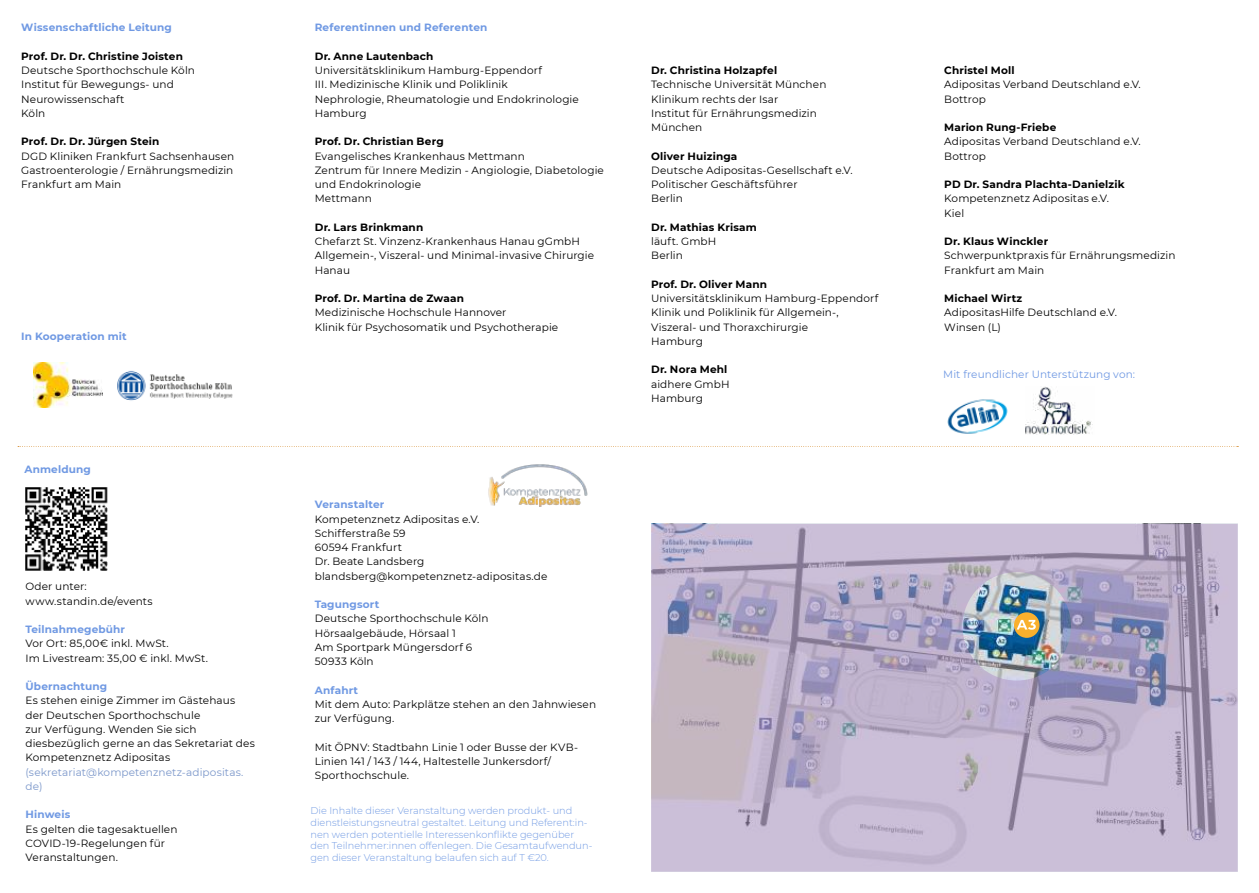
<style>
.page{position:relative;width:1259px;height:893px;background:#fff}
.page>*{position:absolute;margin:0;border:0;box-sizing:border-box;transform-origin:0 0}
.t1{font:10.5px/14.2px "Montserrat";letter-spacing:.01em;color:#000}
.t2{font:700 10.5px "Montserrat";letter-spacing:.015em;color:#000}
.t3{font:700 10.5px "Montserrat";letter-spacing:.015em;color:#7099e3}
.t4{font:10.5px/14.2px "Montserrat";letter-spacing:.01em;color:#7b97ca}
.t5{font:10.5px "Montserrat";letter-spacing:.01em;color:#7099e3}
.t6{font:300 9.75px/11.7px "Montserrat";color:#7099e3}
</style>
<div class="page">
<img style="left:1025px;top:387px;width:68px;height:47px">
<svg style="left:18px;top:446px;width:1220px;height:1px"></svg>
<svg style="left:651px;top:524px;width:586px;height:348px;fill:#c5b7d0"></svg>
<div style="left:1014px;top:612px;width:25px;height:26px;background:#f9b02d;border-radius:50%"></div>
<img style="left:33px;top:363px;width:70px;height:45px">
<img style="left:117px;top:370px;width:116px;height:31px">
<img style="left:25px;top:487px;width:83px;height:84px">
<img style="left:488px;top:464px;width:100px;height:43px">
<svg style="left:1016px;top:620px;width:19px;height:10px"></svg>
<img style="left:947px;top:399px;width:61px;height:35px">
<p class="t3" style="left:21px;top:22px;width:152px">Wissenschaftliche Leitung</p>
<p class="t2" style="left:21px;top:50px;width:163px">Prof. Dr. Dr. Christine Joisten</p>
<p class="t1" style="left:21px;top:64px;width:175px">Deutsche Sporthochschule Köln<br>Institut für Bewegungs- und<br>Neurowissenschaft<br>Köln</p>
<p class="t2" style="left:21px;top:136px;width:140px">Prof. Dr. Dr. Jürgen Stein</p>
<p class="t1" style="left:21px;top:149px;width:214px;text-align:justify">DGD Kliniken Frankfurt Sachsenhausen Gastroenterologie / Ernährungsmedizin Frankfurt am Main</p>
<p class="t3" style="left:21px;top:330px;width:107px">In Kooperation mit</p>
<p class="t3" style="left:24px;top:463px;width:68px">Anmeldung</p>
<p class="t1" style="left:26px;top:580px;width:129px">Oder unter: www.standin.de/events</p>
<p class="t3" style="left:26px;top:623px;width:101px">Teilnahmegebühr</p>
<p class="t1" style="left:26px;top:637px;width:184px">Vor Ort: 85,00€ inkl. MwSt.<br>Im Livestream: 35,00 € inkl. MwSt.</p>
<p class="t3" style="left:26px;top:680px;width:83px">Übernachtung</p>
<p class="t1" style="left:26px;top:694px;width:231px">Es stehen einige Zimmer im Gästehaus der Deutschen Sporthochschule<br>zur Verfügung. Wenden Sie sich diesbezüglich gerne an das Sekretariat des Kompetenznetz Adipositas</p>
<p class="t4" style="left:26px;top:765px;width:219px">(sekretariat@kompetenznetz-adipositas. de)</p>
<p class="t3" style="left:26px;top:809px;width:46px">Hinweis</p>
<p class="t1" style="left:26px;top:822px;width:153px">Es gelten die tagesaktuellen<br>COVID-19-Regelungen für<br>Veranstaltungen.</p>
<p class="t3" style="left:315px;top:22px;width:174px">Referentinnen und Referenten</p>
<p class="t2" style="left:315px;top:50px;width:120px">Dr. Anne Lautenbach</p>
<p class="t1" style="left:315px;top:63px;width:266px">Universitätsklinikum Hamburg-Eppendorf<br>III. Medizinische Klinik und Poliklinik Nephrologie, Rheumatologie und Endokrinologie Hamburg</p>
<p class="t2" style="left:315px;top:136px;width:130px">Prof. Dr. Christian Berg</p>
<p class="t1" style="left:315px;top:149px;width:291px">Evangelisches Krankenhaus Mettmann<br>Zentrum für Innere Medizin - Angiologie, Diabetologie und Endokrinologie<br>Mettmann</p>
<p class="t2" style="left:315px;top:221px;width:110px">Dr. Lars Brinkmann</p>
<p class="t1" style="left:315px;top:234px;width:281px">Chefarzt St. Vinzenz-Krankenhaus Hanau gGmbH<br>Allgemein-, Viszeral- und Minimal-invasive Chirurgie<br>Hanau</p>
<p class="t2" style="left:315px;top:293px;width:151px">Prof. Dr. Martina de Zwaan</p>
<p class="t1" style="left:315px;top:306px;width:245px">Medizinische Hochschule Hannover<br>Klinik für Psychosomatik und Psychotherapie</p>
<p class="t3" style="left:315px;top:499px;width:71px">Veranstalter</p>
<p class="t1" style="left:315px;top:512px;width:234px">Kompetenznetz Adipositas e.V.<br>Schifferstraße 59<br>60594 Frankfurt<br>Dr. Beate Landsberg blandsberg@kompetenznetz-adipositas.de</p>
<p class="t3" style="left:315px;top:599px;width:66px">Tagungsort</p>
<p class="t1" style="left:315px;top:612px;width:175px">Deutsche Sporthochschule Köln<br>Hörsaalgebäude, Hörsaal 1<br>Am Sportpark Müngersdorf 6<br>50933 Köln</p>
<p class="t3" style="left:315px;top:684px;width:45px">Anfahrt</p>
<p class="t1" style="left:315px;top:697px;width:283px">Mit dem Auto: Parkplätze stehen an den Jahnwiesen zur Verfügung.</p>
<p class="t1" style="left:315px;top:740px;width:265px">Mit ÖPNV: Stadtbahn Linie 1 oder Busse der KVB-<br>Linien 141 / 143 / 144, Haltestelle Junkersdorf/<br>Sporthochschule.</p>
<p class="t6" style="left:310px;top:805px;width:283px">Die Inhalte dieser Veranstaltung werden produkt- und dienstleistungsneutral gestaltet. Leitung und Referent:in&shy;nen werden potentielle Interessenkonflikte gegenüber den Teilnehmer:innen offenlegen. Die Gesamtaufwendun&shy;gen dieser Veranstaltung belaufen sich auf T €20.</p>
<p class="t2" style="left:651px;top:65px;width:127px">Dr. Christina Holzapfel</p>
<p class="t1" style="left:651px;top:78px;width:177px">Technische Universität München<br>Klinikum rechts der Isar<br>Institut für Ernährungsmedizin<br>München</p>
<p class="t2" style="left:651px;top:150px;width:88px">Oliver Huizinga</p>
<p class="t1" style="left:651px;top:163px;width:203px">Deutsche Adipositas-Gesellschaft e.V.<br>Politischer Geschäftsführer<br>Berlin</p>
<p class="t2" style="left:651px;top:221px;width:107px">Dr. Mathias Krisam</p>
<p class="t1" style="left:651px;top:235px;width:67px">läuft. GmbH<br>Berlin</p>
<p class="t2" style="left:651px;top:278px;width:117px">Prof. Dr. Oliver Mann</p>
<p class="t1" style="left:651px;top:292px;width:229px">Universitätsklinikum Hamburg-Eppendorf<br>Klinik und Poliklinik für Allgemein-,<br>Viszeral- und Thoraxchirurgie<br>Hamburg</p>
<p class="t2" style="left:651px;top:364px;width:78px">Dr. Nora Mehl</p>
<p class="t1" style="left:651px;top:377px;width:80px">aidhere GmbH<br>Hamburg</p>
<p class="t2" style="left:944px;top:65px;width:72px">Christel Moll</p>
<p class="t1" style="left:944px;top:78px;width:198px">Adipositas Verband Deutschland e.V.<br>Bottrop</p>
<p class="t2" style="left:944px;top:122px;width:114px">Marion Rung-Friebe</p>
<p class="t1" style="left:944px;top:135px;width:198px">Adipositas Verband Deutschland e.V.<br>Bottrop</p>
<p class="t2" style="left:944px;top:179px;width:182px">PD Dr. Sandra Plachta-Danielzik</p>
<p class="t1" style="left:944px;top:192px;width:166px">Kompetenznetz Adipositas e.V.<br>Kiel</p>
<p class="t2" style="left:944px;top:236px;width:105px">Dr. Klaus Winckler</p>
<p class="t1" style="left:944px;top:249px;width:233px">Schwerpunktpraxis für Ernährungsmedizin<br>Frankfurt am Main</p>
<p class="t2" style="left:944px;top:293px;width:79px">Michael Wirtz</p>
<p class="t1" style="left:944px;top:306px;width:174px">AdipositasHilfe Deutschland e.V.<br>Winsen (L)</p>
<p class="t5" style="left:943px;top:369px;width:193px">Mit freundlicher Unterstützung von:</p>
</div>
